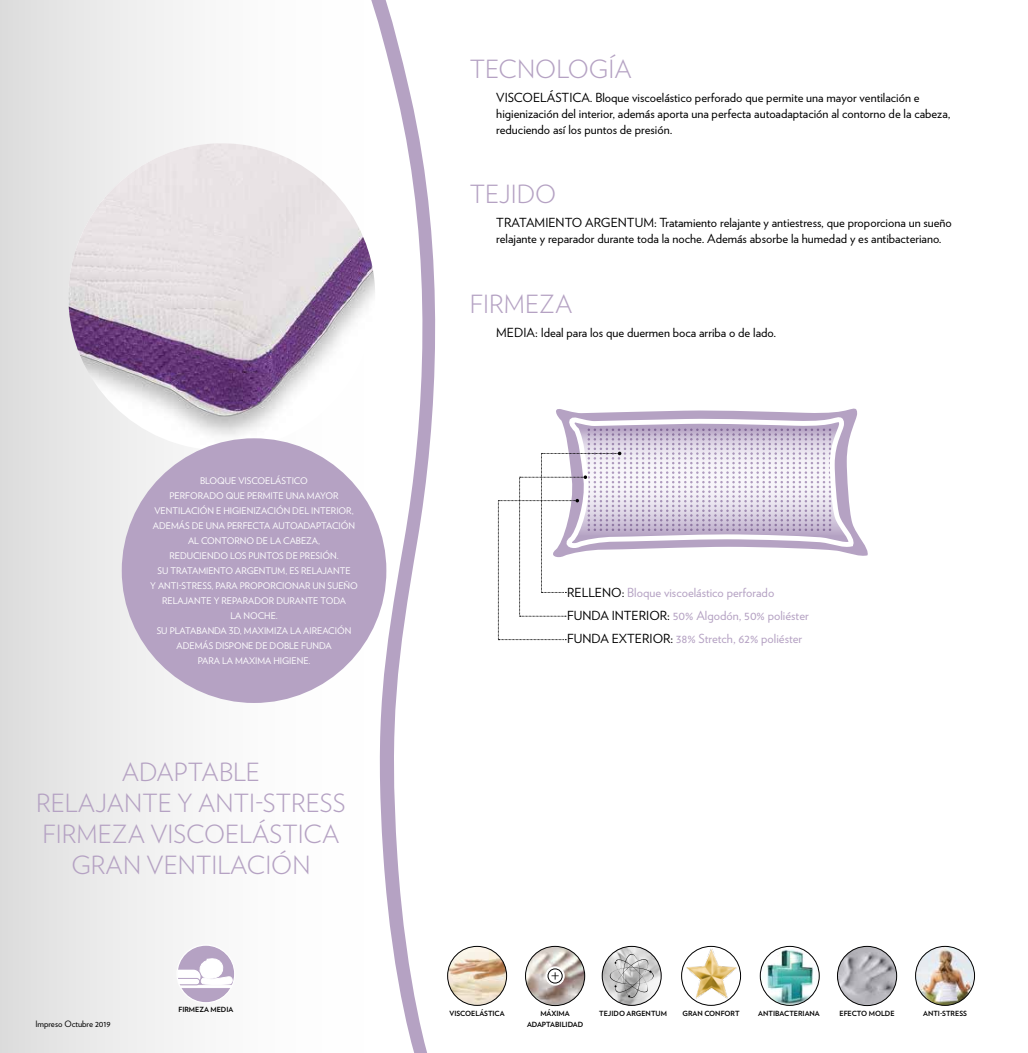
<style>
.page{position:relative;width:1028px;height:1053px;background:#fff}
.page>*{position:absolute;margin:0;border:0;box-sizing:border-box;transform-origin:0 0}
.t1{font:300 25px/31.2px "Verlag";color:#b5a2c3;text-align:center}
.t2{font:12.5px/16.2px "Verlag";color:#000}
.t3{font:12.5px/23.4px "Verlag";color:#b5a2c3}
.t4{font:9.12px/15px "Verlag";color:#fff;text-align:center}
.t5{font:8.75px "Verlag";color:#000}
.t6{font:700 7.12px "Verlag";color:#000}
.s1{color:#000}
</style>
<div class="page">
<svg style="left:376px;top:0;width:59px;height:1052px"></svg>
<div style="left:0;top:0;width:376px;height:1052px;background:linear-gradient(to right,#e1e1e1,#fff)"></div>
<div style="left:177px;top:945px;width:58px;height:57px;background:#b5a2c3;border-radius:50%"></div>
<svg style="left:177px;top:957px;width:56px;height:30px"></svg>
<div style="left:176px;top:944px;width:59px;height:59px;border:1px solid #fff;border-radius:50%"></div>
<img style="left:837px;top:946px;width:59px;height:59px;border-radius:30px">
<div style="left:837px;top:946px;width:60px;height:59px;border:1px solid #000;border-radius:50%"></div>
<img style="left:915px;top:946px;width:59px;height:59px;border-radius:29px">
<div style="left:915px;top:946px;width:59px;height:59px;border:1px solid #000;border-radius:50%"></div>
<svg style="left:556px;top:408px;width:312px;height:148px"></svg>
<svg style="left:498px;top:413px;width:356px;height:227px"></svg>
<img style="left:68px;top:143px;width:307px;height:307px;border-radius:153px">
<img style="left:447px;top:946px;width:59px;height:59px;border-radius:29px">
<div style="left:447px;top:946px;width:60px;height:59px;border:1px solid #000;border-radius:50%"></div>
<img style="left:761px;top:949px;width:58px;height:56px">
<div style="left:760px;top:946px;width:59px;height:59px;border:1px solid #000;border-radius:50%"></div>
<img style="left:602px;top:946px;width:59px;height:59px;border-radius:29px">
<div style="left:602px;top:946px;width:59px;height:59px;border:1px solid #000;border-radius:50%"></div>
<svg style="left:609px;top:953px;width:44px;height:44px;background:#bebebd"></svg>
<img style="left:681px;top:946px;width:59px;height:54px">
<div style="left:681px;top:946px;width:60px;height:59px;border:1px solid #000;border-radius:50%"></div>
<img style="left:525px;top:946px;width:59px;height:59px;border-radius:30px">
<div style="left:525px;top:946px;width:60px;height:59px;border:1px solid #000;border-radius:50%"></div>
<svg style="left:546px;top:966px;width:18px;height:18px"></svg>
<div style="left:545px;top:966px;width:19px;height:19px;border:1px solid #fff;border-radius:50%"></div>
<div style="left:548px;top:968px;width:14px;height:15px;border:1px solid #000;border-radius:50%"></div>
<svg style="left:551px;top:972px;width:7px;height:7px"></svg>
<div style="left:122px;top:438px;width:264px;height:265px;background:#b5a2c3;border-radius:50%"></div>
<p class="t4" style="left:150px;top:473px;width:209px">BLOQUE VISCOELÁSTICO<br>PERFORADO QUE PERMITE UNA MAYOR<br>VENTILACIÓN E HIGIENIZACIÓN DEL INTERIOR,<br>ADEMÁS DE UNA PERFECTA AUTOADAPTACIÓN<br>AL CONTORNO DE LA CABEZA,<br>REDUCIENDO LOS PUNTOS DE PRESIÓN.<br>SU TRATAMIENTO ARGENTUM, ES RELAJANTE<br>Y ANTI-STRESS, PARA PROPORCIONAR UN SUEÑO<br>RELAJANTE Y REPARADOR DURANTE TODA<br>LA NOCHE.<br>SU PLATABANDA 3D, MAXIMIZA LA AIREACIÓN<br>ADEMÁS DISPONE DE DOBLE FUNDA<br>PARA LA MAXIMA HIGIENE.</p>
<h1 class="t1" style="left:36px;top:754px;width:311px">ADAPTABLE<br>RELAJANTE Y ANTI-STRESS<br>FIRMEZA VISCOELÁSTICA<br>GRAN VENTILACIÓN</h1>
<p class="t5" style="left:35px;top:1016px;width:77px">Impreso Octubre 2019</p>
<p class="t6" style="left:178px;top:1003px;width:56px">FIRMEZA MEDIA</p>
<h1 class="t1" style="left:469px;top:52px;width:163px">TECNOLOGÍA</h1>
<p class="t2" style="left:496px;top:89px;width:456px">VISCOELÁSTICA. Bloque viscoelástico perforado que permite una mayor ventilación e higienización del interior, además aporta una perfecta autoadaptación al contorno de la cabeza, reduciendo así los puntos de presión.</p>
<h1 class="t1" style="left:469px;top:177px;width:88px">TEJIDO</h1>
<p class="t2" style="left:496px;top:213px;width:457px">TRATAMIENTO ARGENTUM: Tratamiento relajante y antiestress, que proporciona un sueño relajante y reparador durante toda la noche. Además absorbe la humedad y es antibacteriano.</p>
<h1 class="t1" style="left:469px;top:287px;width:104px">FIRMEZA</h1>
<p class="t2" style="left:496px;top:323px;width:281px">MEDIA: Ideal para los que duermen boca arriba o de lado.</p>
<p class="t3" style="left:567px;top:580px;width:243px"><span class="s1">RELLENO:</span> Bloque viscoelástico perforado<br><span class="s1">FUNDA INTERIOR:</span> 50% Algodón, 50% poliéster<br><span class="s1">FUNDA EXTERIOR:</span> 38% Stretch, 62% poliéster</p>
<p class="t6" style="left:449px;top:1008px;width:57px">VISCOELÁSTICA</p>
<p class="t6" style="left:540px;top:1008px;width:31px">MÁXIMA</p>
<p class="t6" style="left:599px;top:1008px;width:69px">TEJIDO ARGENTUM</p>
<p class="t6" style="left:682px;top:1008px;width:58px">GRAN CONFORT</p>
<p class="t6" style="left:758px;top:1008px;width:63px">ANTIBACTERIANA</p>
<p class="t6" style="left:527px;top:1018px;width:58px">ADAPTABILIDAD</p>
<p class="t6" style="left:839px;top:1008px;width:57px">EFECTO MOLDE</p>
<p class="t6" style="left:923px;top:1008px;width:45px">ANTI-STRESS</p>
</div>
